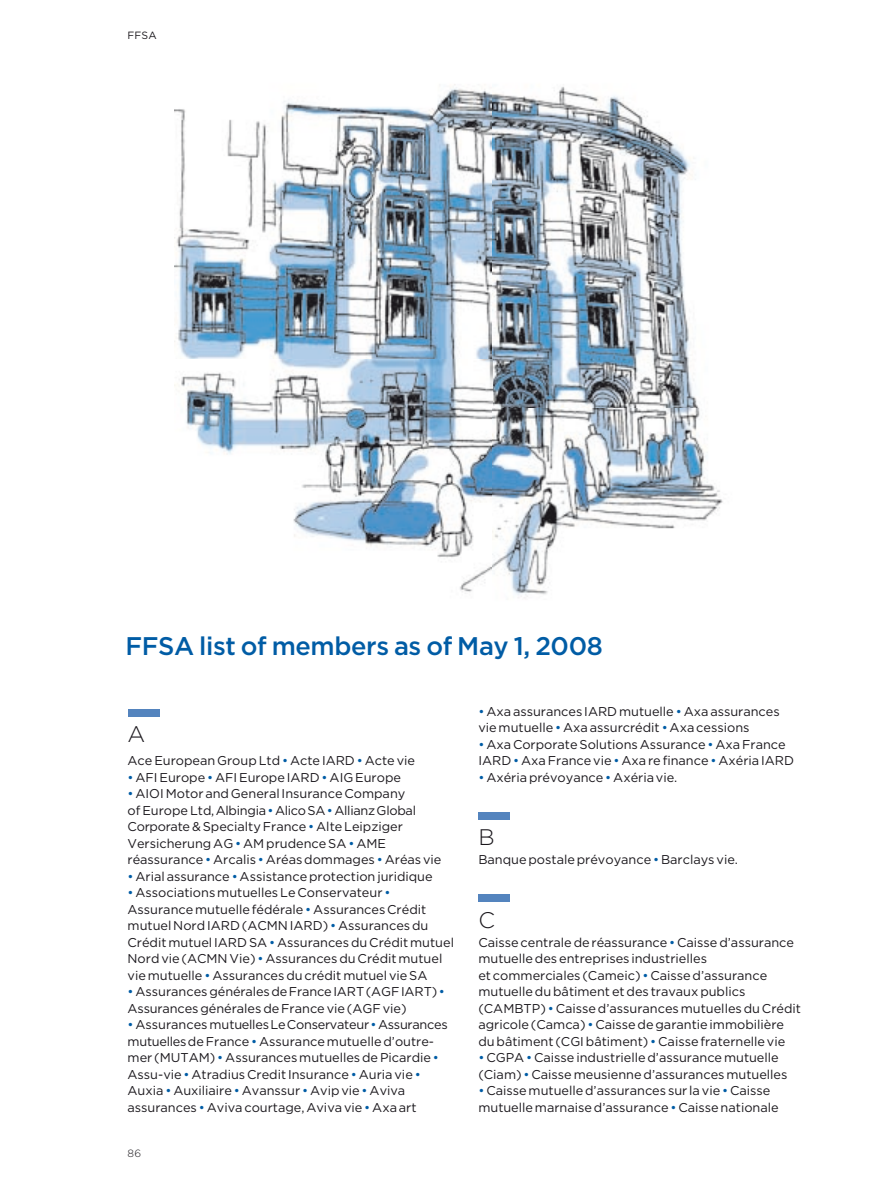
<style>
.page{position:relative;width:893px;height:1191px;background:#fff}
.page>*{position:absolute;margin:0;border:0;box-sizing:border-box;transform-origin:0 0}
.t1{font:500 25.5px "Gotham";letter-spacing:-.015em;color:#005ca5}
.t2{font:300 22.5px "Gotham";color:#1a171c}
.t3{font:12.75px/16.5px "Gotham";color:#1a171c}
.t4{font:10.5px "Gotham";color:#1a171c}
.t5{font:300 10.5px "Gotham";color:#1a171c}
.s1{color:#005ca5}
</style>
<div class="page">
<div style="left:128px;top:709px;width:31px;height:7px;background:#5484be"></div>
<div style="left:478px;top:812px;width:32px;height:7px;background:#5484be"></div>
<div style="left:478px;top:894px;width:32px;height:8px;background:#5484be"></div>
<img style="left:174px;top:84px;width:549px;height:514px">
<p class="t4" style="left:128px;top:30px;width:31px">FFSA</p>
<h1 class="t1" style="left:125px;top:631px;width:479px">FFSA list of members as of May 1, 2008</h1>
<h2 class="t2" style="left:128px;top:721px;width:19px">a</h2>
<p class="t3" style="left:128px;top:752px;width:289px">Ace European Group Ltd <span class="s1">•</span> Acte IARD <span class="s1">•</span> Acte vie</p>
<p class="t3" style="left:128px;top:768px;width:275px"><span class="s1">•</span> AFI Europe <span class="s1">•</span> AFI Europe IARD <span class="s1">•</span> AIG Europe</p>
<p class="t3" style="left:128px;top:785px;width:315px"><span class="s1">•</span> AIOI Motor and General Insurance Company<br>of Europe Ltd, Albingia <span class="s1">•</span> Alico SA <span class="s1">•</span> Allianz Global Corporate &amp; Specialty France <span class="s1">•</span> Alte Leipziger Versicherung AG <span class="s1">•</span> AM prudence SA <span class="s1">•</span> AME réassurance <span class="s1">•</span> Arcalis <span class="s1">•</span> Aréas dommages <span class="s1">•</span> Aréas vie</p>
<p class="t3" style="left:128px;top:867px;width:307px"><span class="s1">•</span> Arial assurance <span class="s1">•</span> Assistance protection juridique</p>
<p class="t3" style="left:128px;top:884px;width:328px"><span class="s1">•</span> Associations mutuelles Le Conservateur <span class="s1">• </span>Assurance mutuelle fédérale <span class="s1">•</span> Assurances Crédit mutuel Nord IARD (ACMN IARD) <span class="s1">•</span> Assurances du Crédit mutuel IARD SA <span class="s1">•</span> Assurances du Crédit mutuel Nord vie (ACMN Vie) <span class="s1">•</span> Assurances du Crédit mutuel vie mutuelle <span class="s1">•</span> Assurances du crédit mutuel vie SA</p>
<p class="t3" style="left:128px;top:983px;width:319px"><span class="s1">•</span> Assurances générales de France IART (AGF IART) <span class="s1">•<br></span>Assurances générales de France vie (AGF vie)</p>
<p class="t3" style="left:128px;top:1016px;width:322px"><span class="s1">•</span> Assurances mutuelles Le Conservateur <span class="s1">•</span> Assurances mutuelles de France <span class="s1">•</span> Assurance mutuelle d’outre&shy;mer (MUTAM) <span class="s1">•</span> Assurances mutuelles de Picardie <span class="s1">• </span>Assu-vie <span class="s1">•</span> Atradius Credit Insurance <span class="s1">•</span> Auria vie <span class="s1">• </span>Auxia <span class="s1">•</span> Auxiliaire <span class="s1">•</span> Avanssur <span class="s1">•</span> Avip vie <span class="s1">•</span> Aviva assurances <span class="s1">•</span> Aviva courtage, Aviva vie <span class="s1">•</span> Axa art</p>
<p class="t5" style="left:128px;top:1147px;width:15px">86</p>
<p class="t3" style="left:478px;top:702px;width:303px"><span class="s1">•</span> Axa assurances IARD mutuelle <span class="s1">•</span> Axa assurances vie mutuelle <span class="s1">•</span> Axa assurcrédit <span class="s1">•</span> Axa cessions</p>
<p class="t3" style="left:478px;top:735px;width:317px"><span class="s1">•</span> Axa Corporate Solutions Assurance <span class="s1">•</span> Axa France<br>IARD <span class="s1">•</span> Axa France vie <span class="s1">•</span> Axa re finance <span class="s1">•</span> Axéria IARD</p>
<p class="t3" style="left:478px;top:768px;width:201px"><span class="s1">•</span> Axéria prévoyance <span class="s1">•</span> Axéria vie.</p>
<h2 class="t2" style="left:478px;top:825px;width:18px">B</h2>
<p class="t3" style="left:478px;top:851px;width:261px">Banque postale prévoyance <span class="s1">•</span> Barclays vie.</p>
<h2 class="t2" style="left:478px;top:907px;width:18px">c</h2>
<p class="t3" style="left:478px;top:933px;width:324px">Caisse centrale de réassurance <span class="s1">•</span> Caisse d’assurance mutuelle des entreprises industrielles<br>et commerciales (Cameic) <span class="s1">•</span> Caisse d’assurance mutuelle du bâtiment et des travaux publics (CAMBTP) <span class="s1">•</span> Caisse d’assurances mutuelles du Crédit agricole (Camca) <span class="s1">•</span> Caisse de garantie immobilière du bâtiment (CGI bâtiment) <span class="s1">•</span> Caisse fraternelle vie</p>
<p class="t3" style="left:478px;top:1049px;width:311px"><span class="s1">•</span> CGPA <span class="s1">•</span> Caisse industrielle d’assurance mutuelle (Ciam) <span class="s1">•</span> Caisse meusienne d’assurances mutuelles</p>
<p class="t3" style="left:478px;top:1082px;width:302px"><span class="s1">•</span> Caisse mutuelle d’assurances sur la vie <span class="s1">•</span> Caisse mutuelle marnaise d’assurance <span class="s1">•</span> Caisse nationale</p>
</div>
